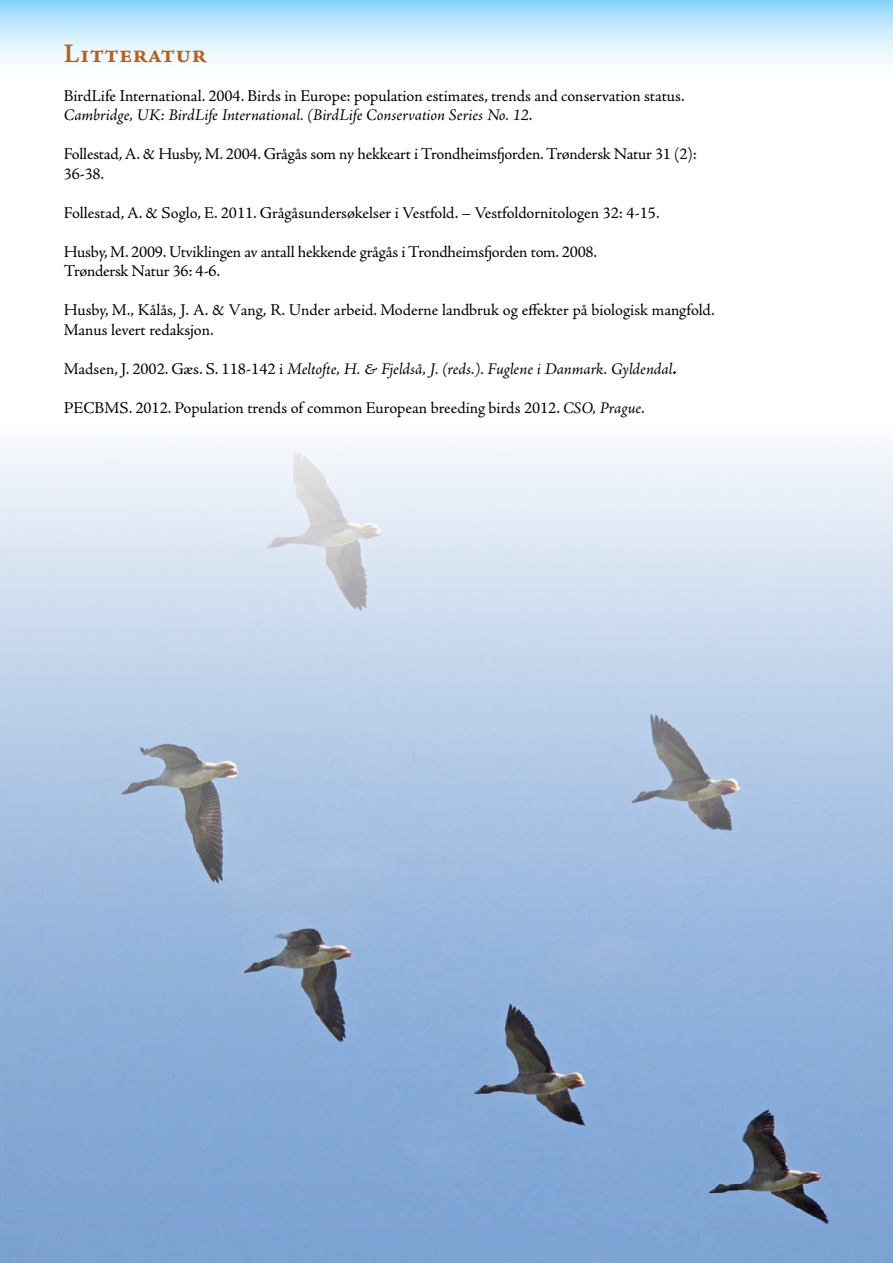
<style>
.page{position:relative;width:893px;height:1263px;background:#fff}
.page>*{position:absolute;margin:0;border:0;box-sizing:border-box;transform-origin:0 0}
.t1{font:700 27px "Adobe Jenson Pro";color:#b66122}
.t2{font:16.5px/19.5px "Adobe Jenson Pro";letter-spacing:-.005em;color:#000}
.t3{font:italic 16.5px "Adobe Jenson Pro";letter-spacing:-.005em;color:#000}
.s1{font-style:italic}
.s2{font-style:normal}
.s3{font-weight:700;font-style:normal}
</style>
<div class="page">
<img style="left:0;top:444px;width:893px;height:819px">
<svg style="left:0;top:0;width:893px;height:62px;background:#c6eafb"></svg>
<h1 class="t1" style="left:64px;top:38px;width:145px">Litteratur</h1>
<p class="t2" style="left:64px;top:86px;width:622px">BirdLife International. 2004. Birds in Europe: population estimates, trends and conservation status.<br><span class="s1">Cambridge, UK: BirdLife International. (BirdLife Conservation Series No. 12</span>.</p>
<p class="t2" style="left:64px;top:145px;width:634px">Follestad, A. &amp; Husby, M. 2004. Grågås som ny hekkeart i Trondheimsfjorden. Trøndersk Natur 31 (2):<br>36-38.</p>
<p class="t2" style="left:64px;top:203px;width:597px">Follestad, A. &amp; Soglo, E. 2011. Grågåsundersøkelser i Vestfold. – Vestfoldornitologen 32: 4-15.</p>
<p class="t2" style="left:64px;top:242px;width:535px">Husby, M. 2009. Utviklingen av antall hekkende grågås i Trondheimsfjorden tom. 2008.<br>Trøndersk Natur 36: 4-6.</p>
<p class="t2" style="left:64px;top:301px;width:653px">Husby, M., Kålås, J. A. &amp; Vang, R. Under arbeid. Moderne landbruk og effekter på biologisk mangfold.<br>Manus levert redaksjon.</p>
<p class="t3" style="left:64px;top:359px;width:614px"><span class="s2">Madsen, J. 2002. Gæs. S. 118-142 i</span> Meltofte, H. &amp; Fjeldså, J. (reds.). Fuglene i Danmark. Gyldendal<span class="s3">.</span></p>
<p class="t2" style="left:64px;top:398px;width:583px">PECBMS. 2012. Population trends of common European breeding birds 2012. <span class="s1">CSO, Prague</span>.</p>
</div>
